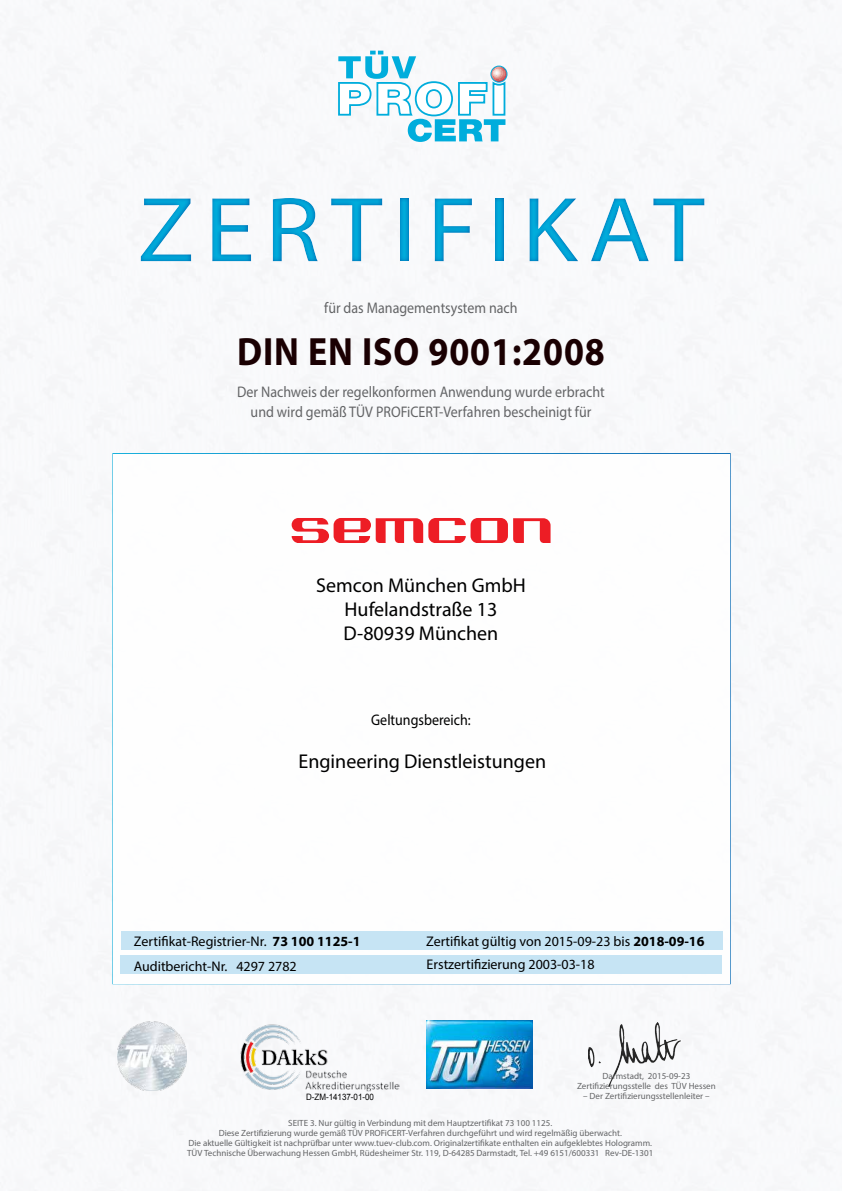
<style>
.page{position:relative;width:842px;height:1191px;background:#fff}
.page>*{position:absolute;margin:0;border:0;box-sizing:border-box;transform-origin:0 0}
.t1{font:93px "Myriad Pro";letter-spacing:.1em;color:#00addc;scale:1.1 1}
.t2{font:700 39.6px "Myriad Pro";letter-spacing:.025em;color:#1a0002;scale:.91 1}
.t3{font:20px/24px "Myriad Pro";color:#000;text-align:center}
.t4{font:15.4px/20px "Myriad Pro";color:#636466;text-align:center;scale:.91 1}
.t5{font:15.4px "Myriad Pro";color:#000;scale:.91 1}
.t6{font:14px/24.6px "Myriad Pro";color:#000}
.t7{font:9px/10px "Myriad Pro";color:#636466;text-align:center}
.t8{font:8.8px "Arial";color:#000;scale:.91 1}
.s1{font-weight:700}
</style>
<div class="page">
<img style="left:0;top:0;width:839px;height:1191px">
<img style="left:734px;top:566px;width:105px;height:47px">
<svg style="left:338px;top:51px;width:169px;height:91px"></svg>
<img style="left:241px;top:1024px;width:158px;height:67px">
<img style="left:427px;top:1020px;width:106px;height:69px">
<div style="left:112px;top:453px;width:619px;height:531px;background:#fff;border:2px solid #fff"></div>
<div style="left:120px;top:955px;width:602px;height:19px;background:#c0e2f3"></div>
<div style="left:121px;top:931px;width:601px;height:19px;background:#c0e2f3"></div>
<img style="left:731px;top:455px;width:108px;height:40px">
<img style="left:731px;top:793px;width:81px;height:72px">
<img style="left:589px;top:1022px;width:91px;height:64px">
<img style="left:732px;top:670px;width:104px;height:47px">
<div style="left:0;top:172px;width:842px;height:114px;background:#006bb6;opacity:.75"></div>
<img style="left:117px;top:1021px;width:70px;height:69px">
<svg style="left:292px;top:518px;width:258px;height:25px"></svg>
<h1 class="t1" style="left:138px;top:173px;width:517px">ZERTIFIKAT</h1>
<h3 class="t4" style="left:324px;top:298px;width:214px">für das Managementsystem nach</h3>
<h2 class="t2" style="left:237px;top:326px;width:406px">DIN EN ISO 9001:2008</h2>
<h3 class="t4" style="left:237px;top:381px;width:405px">Der Nachweis der regelkonformen Anwendung wurde erbracht und wird gemäß TÜV PROFiCERT-Verfahren bescheinigt für</h3>
<h3 class="t3" style="left:316px;top:573px;width:211px">Semcon München GmbH<br>Hufelandstraße 13<br>D-80939 München</h3>
<h3 class="t5" style="left:371px;top:710px;width:111px">Geltungsbereich:</h3>
<h3 class="t3" style="left:299px;top:749px;width:249px">Engineering Dienstleistungen</h3>
<h3 class="t6" style="left:134px;top:929px;width:228px">Zertifikat-Registrier-Nr. <span class="s1">73 100 1125-1<br></span>Auditbericht-Nr. 4297 2782</h3>
<h3 class="t6" style="left:426px;top:929px;width:280px">Zertifikat gültig von 2015-09-23 bis <span class="s1">2018-09-16</span></h3>
<h3 class="t6" style="left:427px;top:952px;width:169px">Erstzertifizierung 2003-03-18</h3>
<p class="t7" style="left:577px;top:1071px;width:140px">Darmstadt, 2015-09-23<br>Zertifizierungsstelle des TÜV Hessen</p>
<p class="t8" style="left:306px;top:1090px;width:76px">D-ZM-14137-01-00</p>
<p class="t7" style="left:583px;top:1091px;width:128px">– Der Zertifizierungsstellenleiter –</p>
<p class="t7" style="left:187px;top:1118px;width:468px">SEITE 3. Nur gültig in Verbindung mit dem Hauptzertifikat 73 100 1125.<br>Diese Zertifizierung wurde gemäß TÜV PROFiCERT-Verfahren durchgeführt und wird regelmäßig überwacht.<br>Die aktuelle Gültigkeit ist nachprüfbar unter www.tuev-club.com. Originalzertifikate enthalten ein aufgeklebtes Hologramm.<br>TÜV Technische Überwachung Hessen GmbH, Rüdesheimer Str. 119, D-64285 Darmstadt, Tel. +49 6151/600331 Rev-DE-1301</p>
</div>
